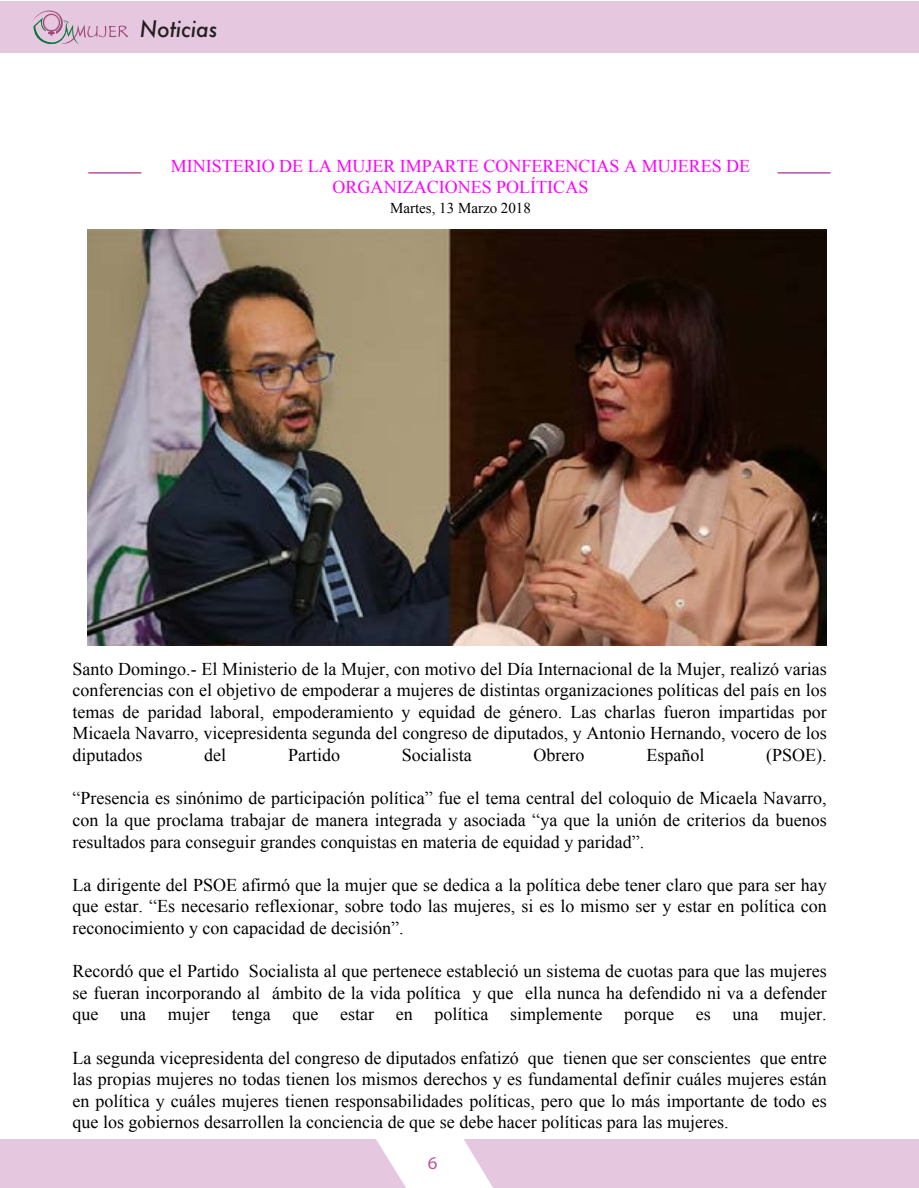
<style>
.page{position:relative;width:919px;height:1188px;background:#fff}
.page>*{position:absolute;margin:0;border:0;box-sizing:border-box;transform-origin:0 0}
.t1{font:italic 500 22.2px "Futura";color:#231f20;scale:.94 1}
.t2{font:18px/21.6px "Times New Roman";color:#000;text-align:justify}
.t3{font:18px/21.6px "Times New Roman";color:#f0f;text-align:center}
.t4{font:18px "Myriad Pro";color:#bc55a1;scale:1.05 1}
.t5{font:15px "Times New Roman";color:#000}
</style>
<div class="page">
<div style="left:0;top:1px;width:917px;height:51px;background:#e5c7df"></div>
<div style="left:1px;top:1139px;width:917px;height:49px;background:#e5c7df"></div>
<svg style="left:376px;top:1139px;width:117px;height:49px"></svg>
<svg style="left:32px;top:10px;width:96px;height:35px"></svg>
<hr style="left:88px;top:172px;width:53px;height:2px;background:#bc55a1">
<hr style="left:777px;top:172px;width:53px;height:2px;background:#bc55a1">
<img style="left:88px;top:229px;width:738px;height:416px">
<p class="t1" style="left:140px;top:14px;width:84px">Noticias</p>
<p class="t3" style="left:170px;top:154px;width:580px">MINISTERIO DE LA MUJER IMPARTE CONFERENCIAS A MUJERES DE<br>ORGANIZACIONES POLÍTICAS</p>
<p class="t5" style="left:390px;top:197px;width:142px">Martes, 13 Marzo 2018</p>
<p class="t2" style="left:72px;top:657px;width:755px">Santo Domingo.- El Ministerio de la Mujer, con motivo del Día Internacional de la Mujer, realizó varias conferencias con el objetivo de empoderar a mujeres de distintas organizaciones políticas del país en los temas de paridad laboral, empoderamiento y equidad de género. Las charlas fueron impartidas por Micaela Navarro, vicepresidenta segunda del congreso de diputados, y Antonio Hernando, vocero de los diputados</p>
<p class="t2" style="left:204px;top:743px;width:23px">del</p>
<p class="t2" style="left:288px;top:743px;width:54px">Partido</p>
<p class="t2" style="left:401px;top:743px;width:72px">Socialista</p>
<p class="t2" style="left:533px;top:743px;width:52px">Obrero</p>
<p class="t2" style="left:646px;top:743px;width:59px">Español</p>
<p class="t2" style="left:765px;top:743px;width:62px">(PSOE).</p>
<p class="t2" style="left:72px;top:787px;width:755px">“Presencia es sinónimo de participación política” fue el tema central del coloquio de Micaela Navarro, con la que proclama trabajar de manera integrada y asociada “ya que la unión de criterios da buenos resultados para conseguir grandes conquistas en materia de equidad y paridad”.</p>
<p class="t2" style="left:72px;top:873px;width:755px">La dirigente del PSOE afirmó que la mujer que se dedica a la política debe tener claro que para ser hay que estar. “Es necesario reflexionar, sobre todo las mujeres, si es lo mismo ser y estar en política con reconocimiento y con capacidad de decisión”.</p>
<p class="t2" style="left:72px;top:959px;width:755px">Recordó que el Partido Socialista al que pertenece estableció un sistema de cuotas para que las mujeres se fueran incorporando al ámbito de la vida política y que ella nunca ha defendido ni va a defender que una mujer tenga que estar en política simplemente porque es una mujer.</p>
<p class="t2" style="left:72px;top:1046px;width:755px">La segunda vicepresidenta del congreso de diputados enfatizó que tienen que ser conscientes que entre las propias mujeres no todas tienen los mismos derechos y es fundamental definir cuáles mujeres están en política y cuáles mujeres tienen responsabilidades políticas, pero que lo más importante de todo es que los gobiernos desarrollen la conciencia de que se debe hacer políticas para las mujeres.</p>
<p class="t4" style="left:427px;top:1152px;width:11px">6</p>
</div>
